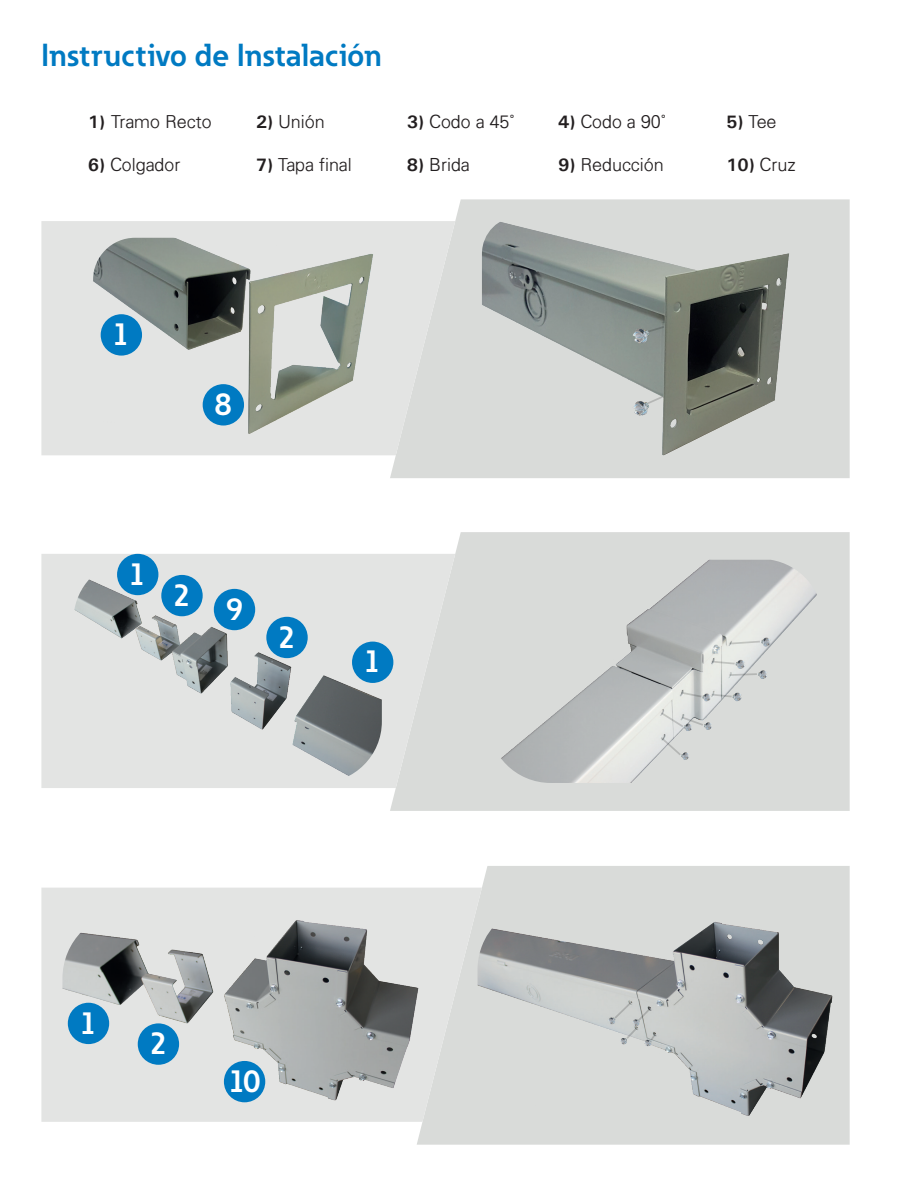
<style>
.page{position:relative;width:918px;height:1188px;background:#fff}
.page>*{position:absolute;margin:0;border:0;box-sizing:border-box;transform-origin:0 0}
.t1{font:700 31.5px "Eaton";color:#007ac2}
.t2{font:700 31.5px "Eaton";color:#fff}
.t3{font:300 18px "Univers";color:#231f20}
.s1{font-weight:700}
</style>
<div class="page">
<svg style="left:390px;top:199px;width:460px;height:279px;background:#dbdddb"></svg>
<svg style="left:41px;top:221px;width:414px;height:234px;background:#e1e2e1"></svg>
<img style="left:93px;top:238px;width:291px;height:203px">
<img style="left:482px;top:216px;width:321px;height:249px">
<div style="left:101px;top:314px;width:41px;height:42px;background:#007ac2;border-radius:50%"></div>
<div style="left:203px;top:384px;width:41px;height:42px;background:#007ac2;border-radius:50%"></div>
<svg style="left:648px;top:326px;width:16px;height:6px"></svg>
<svg style="left:647px;top:396px;width:16px;height:8px"></svg>
<div style="left:390px;top:532px;width:460px;height:279px;background:#d9dbd9"></div>
<svg style="left:41px;top:554px;width:414px;height:234px;background:#e0e1e0"></svg>
<img style="left:73px;top:561px;width:309px;height:222px">
<img style="left:488px;top:560px;width:335px;height:223px">
<div style="left:117px;top:554px;width:41px;height:41px;background:#007ac2;border-radius:50%"></div>
<div style="left:352px;top:642px;width:41px;height:41px;background:#007ac2;border-radius:50%"></div>
<div style="left:161px;top:575px;width:42px;height:41px;background:#007ac2;border-radius:50%"></div>
<div style="left:266px;top:617px;width:42px;height:41px;background:#007ac2;border-radius:50%"></div>
<div style="left:214px;top:589px;width:41px;height:41px;background:#007ac2;border-radius:50%"></div>
<svg style="left:661px;top:737px;width:20px;height:18px"></svg>
<svg style="left:661px;top:712px;width:42px;height:15px"></svg>
<svg style="left:681px;top:692px;width:21px;height:5px"></svg>
<svg style="left:712px;top:661px;width:23px;height:4px"></svg>
<svg style="left:712px;top:694px;width:20px;height:3px"></svg>
<svg style="left:729px;top:673px;width:28px;height:3px"></svg>
<svg style="left:729px;top:641px;width:31px;height:4px"></svg>
<svg style="left:417px;top:866px;width:433px;height:279px;background:#dbdddb"></svg>
<svg style="left:41px;top:888px;width:441px;height:234px;background:#e1e2e1"></svg>
<img style="left:62px;top:911px;width:365px;height:198px">
<img style="left:478px;top:907px;width:364px;height:219px">
<div style="left:68px;top:1003px;width:41px;height:41px;background:#007ac2;border-radius:50%"></div>
<div style="left:138px;top:1023px;width:41px;height:42px;background:#007ac2;border-radius:50%"></div>
<div style="left:224px;top:1061px;width:41px;height:41px;background:#007ac2;border-radius:50%"></div>
<svg style="left:615px;top:1002px;width:17px;height:17px"></svg>
<svg style="left:626px;top:1027px;width:12px;height:12px"></svg>
<svg style="left:639px;top:1008px;width:12px;height:12px"></svg>
<svg style="left:650px;top:1033px;width:6px;height:8px"></svg>
<h1 class="t1" style="left:41px;top:35px;width:342px">Instructivo de Instalación</h1>
<p class="t3" style="left:88px;top:111px;width:125px"><span class="s1">1)</span> Tramo Recto</p>
<p class="t3" style="left:256px;top:111px;width:70px"><span class="s1">2)</span> Unión</p>
<p class="t3" style="left:407px;top:111px;width:109px"><span class="s1">3)</span> Codo a 45˚</p>
<p class="t3" style="left:558px;top:111px;width:109px"><span class="s1">4)</span> Codo a 90˚</p>
<p class="t3" style="left:726px;top:111px;width:52px"><span class="s1">5)</span> Tee</p>
<p class="t3" style="left:88px;top:154px;width:94px"><span class="s1">6)</span> Colgador</p>
<p class="t3" style="left:256px;top:154px;width:98px"><span class="s1">7)</span> Tapa final</p>
<p class="t3" style="left:407px;top:154px;width:64px"><span class="s1">8)</span> Brida</p>
<p class="t3" style="left:558px;top:154px;width:107px"><span class="s1">9)</span> Reducción</p>
<p class="t3" style="left:726px;top:154px;width:71px"><span class="s1">10)</span> Cruz</p>
<h1 class="t2" style="left:113px;top:314px;width:19px">1</h1>
<h1 class="t2" style="left:215px;top:384px;width:19px">8</h1>
<h1 class="t2" style="left:129px;top:554px;width:19px">1</h1>
<h1 class="t2" style="left:173px;top:575px;width:19px">2</h1>
<h1 class="t2" style="left:226px;top:589px;width:19px">9</h1>
<h1 class="t2" style="left:278px;top:617px;width:19px">2</h1>
<h1 class="t2" style="left:364px;top:642px;width:19px">1</h1>
<h1 class="t2" style="left:80px;top:1003px;width:19px">1</h1>
<h1 class="t2" style="left:150px;top:1024px;width:19px">2</h1>
<h1 class="t2" style="left:229px;top:1061px;width:33px">10</h1>
</div>
